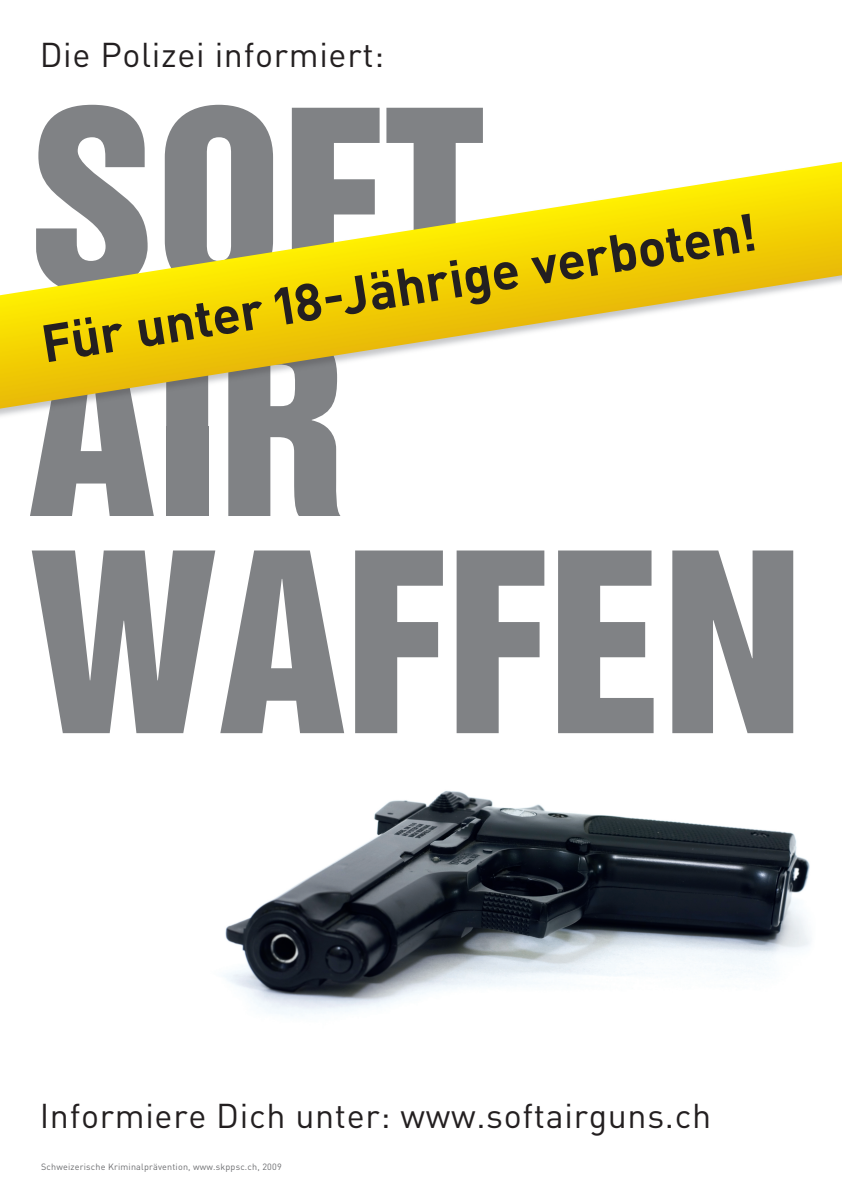
<style>
.page{position:relative;width:842px;height:1191px;background:#fff}
.page>*{position:absolute;margin:0;border:0;box-sizing:border-box;transform-origin:0 0}
.t1{font:228.5px/221.3px "Helvetica Inserat LT Std";color:#808285}
.t2{font:700 52px "DIN";color:#231f20}
.t3{font:34px "DIN";letter-spacing:.02em;color:#231f20}
.t4{font:9px "DIN";letter-spacing:.02em;color:#6c6d70}
</style>
<div class="page">
<img style="left:224px;top:791px;width:586px;height:225px">
<img style="left:38px;top:159px;width:418px;height:3px">
<img style="left:30px;top:408px;width:301px;height:17px">
<svg style="left:0;top:162px;width:842px;height:246px"></svg>
<p class="t3" style="left:40px;top:34px;width:346px">Die Polizei informiert:</p>
<h1 class="t1" style="left:28px;top:95px;width:776px">SOFT<br>AIR<br>WAFFEN</h1>
<h2 class="t2" style="left:37px;top:310px;width:725px;rotate:-9deg">Für unter 18-Jährige verboten!</h2>
<p class="t3" style="left:40px;top:1094px;width:673px">Informiere Dich unter: www.softairguns.ch</p>
<p class="t4" style="left:41px;top:1161px;width:242px">Schweizerische Kriminalprävention, www.skppsc.ch, 2009</p>
</div>
